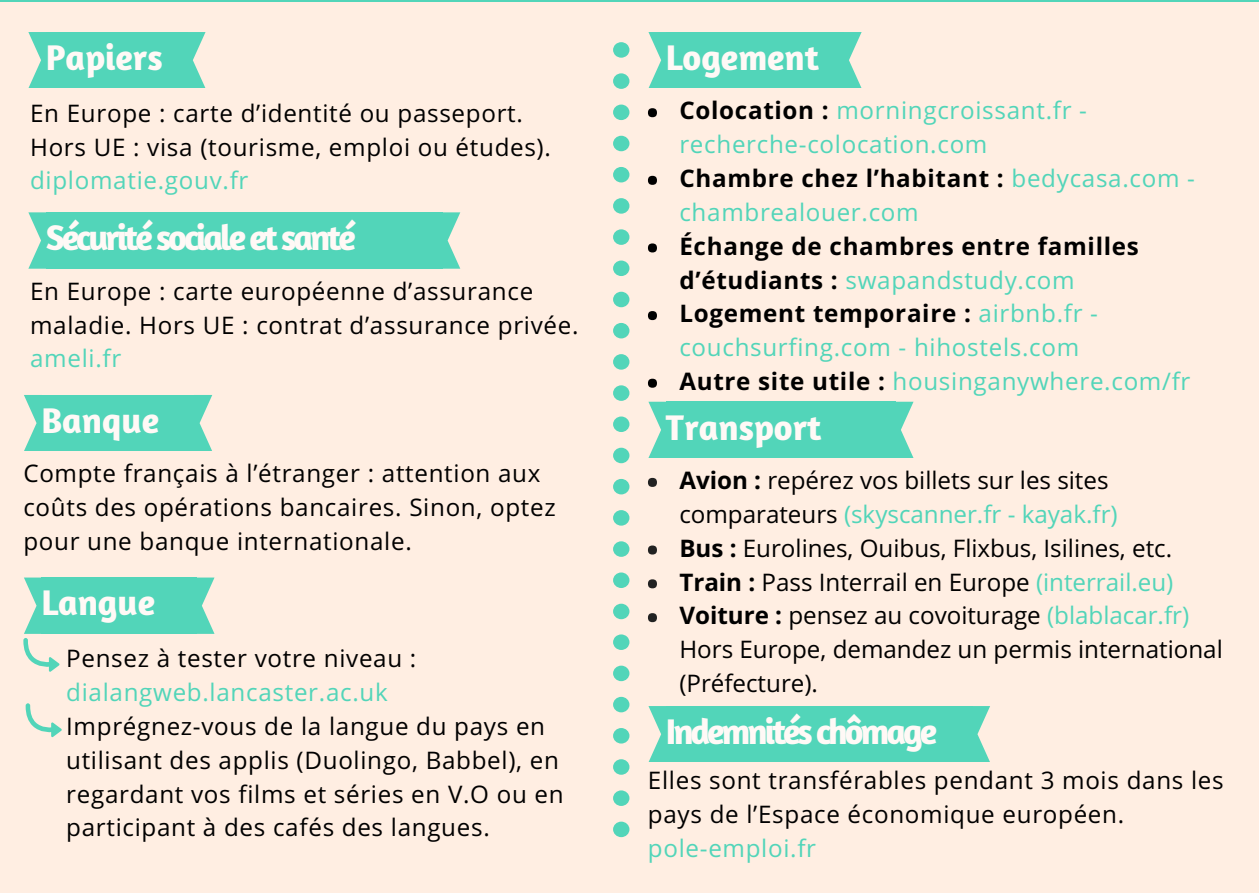
<style>
.page{position:relative;width:1259px;height:893px;background:#fff}
.page>*{position:absolute;margin:0;border:0;box-sizing:border-box;transform-origin:0 0}
.t1{font:700 36.3px "Amaranth";letter-spacing:-.085em;color:#fff9f6}
.t2{font:700 36.3px "Amaranth";color:#fff9f6}
.t3{font:24.3px/33.9px "Open Sans";letter-spacing:.03em;color:#000}
.t4{font:24.3px/33.9px "Open Sans";letter-spacing:.03em;color:#52d5b9}
.t5{font:24.3px/33.9px "Open Sans";color:#000}
.s1{font-weight:700;color:#000}
.s2{font-weight:700}
.s3{color:#52d5b9}
</style>
<div class="page">
<hr style="left:0;top:0;width:1259px;height:2px;background:#52d5b9">
<div style="left:0;top:2px;width:1259px;height:891px;background:#ffeee2"></div>
<div style="left:648px;top:108px;width:9px;height:9px;background:#000;border-radius:50%"></div>
<div style="left:648px;top:176px;width:9px;height:9px;background:#000;border-radius:50%"></div>
<div style="left:648px;top:243px;width:9px;height:9px;background:#000;border-radius:50%"></div>
<div style="left:648px;top:311px;width:9px;height:9px;background:#000;border-radius:50%"></div>
<div style="left:648px;top:379px;width:9px;height:9px;background:#000;border-radius:50%"></div>
<svg style="left:28px;top:32px;width:18px;height:56px"></svg>
<div style="left:46px;top:32px;width:142px;height:56px;background:#52d5b9"></div>
<svg style="left:188px;top:32px;width:17px;height:56px"></svg>
<svg style="left:28px;top:212px;width:18px;height:56px"></svg>
<div style="left:46px;top:212px;width:396px;height:56px;background:#52d5b9"></div>
<svg style="left:442px;top:212px;width:18px;height:56px"></svg>
<svg style="left:24px;top:395px;width:18px;height:56px"></svg>
<div style="left:42px;top:395px;width:152px;height:56px;background:#52d5b9"></div>
<svg style="left:194px;top:395px;width:18px;height:56px"></svg>
<div style="left:42px;top:578px;width:155px;height:55px;background:#52d5b9"></div>
<svg style="left:197px;top:578px;width:17px;height:55px"></svg>
<svg style="left:648px;top:32px;width:18px;height:56px"></svg>
<div style="left:666px;top:32px;width:178px;height:56px;background:#52d5b9"></div>
<svg style="left:844px;top:32px;width:17px;height:56px"></svg>
<svg style="left:648px;top:402px;width:18px;height:56px"></svg>
<div style="left:666px;top:402px;width:230px;height:56px;background:#52d5b9"></div>
<svg style="left:896px;top:402px;width:17px;height:56px"></svg>
<svg style="left:648px;top:706px;width:18px;height:56px"></svg>
<div style="left:666px;top:706px;width:306px;height:56px;background:#52d5b9"></div>
<svg style="left:972px;top:706px;width:18px;height:56px"></svg>
<div style="left:648px;top:478px;width:9px;height:9px;background:#222;border-radius:50%"></div>
<div style="left:648px;top:545px;width:9px;height:9px;background:#222;border-radius:50%"></div>
<div style="left:648px;top:579px;width:9px;height:9px;background:#222;border-radius:50%"></div>
<div style="left:648px;top:613px;width:9px;height:9px;background:#222;border-radius:50%"></div>
<div style="left:613px;top:198px;width:16px;height:16px;background:#52d5b9;border-radius:50%"></div>
<div style="left:613px;top:229px;width:16px;height:16px;background:#52d5b9;border-radius:50%"></div>
<div style="left:613px;top:167px;width:16px;height:15px;background:#52d5b9;border-radius:50%"></div>
<div style="left:613px;top:292px;width:16px;height:15px;background:#52d5b9;border-radius:50%"></div>
<svg style="left:613px;top:42px;width:16px;height:16px"></svg>
<div style="left:613px;top:323px;width:16px;height:15px;background:#52d5b9;border-radius:50%"></div>
<div style="left:613px;top:73px;width:16px;height:16px;background:#52d5b9;border-radius:50%"></div>
<div style="left:613px;top:105px;width:16px;height:15px;background:#52d5b9;border-radius:50%"></div>
<div style="left:613px;top:136px;width:16px;height:15px;background:#52d5b9;border-radius:50%"></div>
<div style="left:613px;top:261px;width:16px;height:15px;background:#52d5b9;border-radius:50%"></div>
<div style="left:613px;top:510px;width:16px;height:16px;background:#52d5b9;border-radius:50%"></div>
<div style="left:613px;top:541px;width:16px;height:16px;background:#52d5b9;border-radius:50%"></div>
<div style="left:613px;top:572px;width:16px;height:16px;background:#52d5b9;border-radius:50%"></div>
<div style="left:613px;top:604px;width:16px;height:15px;background:#52d5b9;border-radius:50%"></div>
<div style="left:613px;top:479px;width:16px;height:15px;background:#52d5b9;border-radius:50%"></div>
<div style="left:613px;top:385px;width:16px;height:16px;background:#52d5b9;border-radius:50%"></div>
<div style="left:613px;top:416px;width:16px;height:16px;background:#52d5b9;border-radius:50%"></div>
<div style="left:613px;top:354px;width:16px;height:16px;background:#52d5b9;border-radius:50%"></div>
<div style="left:613px;top:448px;width:16px;height:15px;background:#52d5b9;border-radius:50%"></div>
<div style="left:613px;top:790px;width:16px;height:16px;background:#52d5b9;border-radius:50%"></div>
<div style="left:613px;top:822px;width:16px;height:15px;background:#52d5b9;border-radius:50%"></div>
<div style="left:613px;top:759px;width:16px;height:16px;background:#52d5b9;border-radius:50%"></div>
<svg style="left:613px;top:634px;width:16px;height:16px"></svg>
<div style="left:613px;top:666px;width:16px;height:15px;background:#52d5b9;border-radius:50%"></div>
<div style="left:613px;top:697px;width:16px;height:15px;background:#52d5b9;border-radius:50%"></div>
<div style="left:613px;top:728px;width:16px;height:15px;background:#52d5b9;border-radius:50%"></div>
<svg style="left:23px;top:578px;width:36px;height:94px"></svg>
<svg style="left:26px;top:703px;width:36px;height:34px"></svg>
<h1 class="t2" style="left:46px;top:34px;width:118px">Papiers</h1>
<p class="t3" style="left:30px;top:95px;width:522px">En Europe : carte d’identité ou passeport.<br>Hors UE : visa (tourisme, emploi ou études).</p>
<p class="t4" style="left:30px;top:163px;width:220px">diplomatie.gouv.fr</p>
<h1 class="t1" style="left:46px;top:215px;width:311px">Sécurité sociale et santé</h1>
<p class="t3" style="left:30px;top:273px;width:550px">En Europe : carte européenne d’assurance maladie. Hors UE : contrat d’assurance privée.</p>
<p class="t4" style="left:30px;top:341px;width:93px">ameli.fr</p>
<h1 class="t1" style="left:41px;top:397px;width:119px">Banque</h1>
<p class="t3" style="left:23px;top:456px;width:534px">Compte français à l’étranger : attention aux coûts des opérations bancaires. Sinon, optez pour une banque internationale.</p>
<h1 class="t1" style="left:41px;top:580px;width:115px">Langue</h1>
<p class="t3" style="left:66px;top:641px;width:352px">Pensez à tester votre niveau :</p>
<p class="t4" style="left:66px;top:675px;width:323px">dialangweb.lancaster.ac.uk</p>
<p class="t3" style="left:66px;top:708px;width:499px">Imprégnez-vous de la langue du pays en utilisant des applis (Duolingo, Babbel), en regardant vos films et séries en V.O ou en participant à des cafés des langues.</p>
<h1 class="t2" style="left:666px;top:34px;width:155px">Logement</h1>
<p class="t4" style="left:679px;top:93px;width:517px"><span class="s1">Colocation :</span> morningcroissant.fr - recherche-colocation.com<br><span class="s1">Chambre chez l’habitant :</span> bedycasa.com - chambrealouer.com</p>
<p class="t4" style="left:679px;top:228px;width:512px"><span class="s1">Échange de chambres entre familles d’étudiants :</span> swapandstudy.com <span class="s1">Logement temporaire :</span> airbnb.fr - couchsurfing.com - hihostels.com<br><span class="s1">Autre site utile :</span> housinganywhere.com/fr</p>
<h1 class="t2" style="left:666px;top:404px;width:157px">Transport</h1>
<p class="t5" style="left:679px;top:463px;width:545px"><span class="s2">Avion :</span> repérez vos billets sur les sites comparateurs <span class="s3">(skyscanner.fr - kayak.fr)<br></span><span class="s2">Bus :</span> Eurolines, Ouibus, Flixbus, Isilines, etc.<br><span class="s2">Train :</span> Pass Interrail en Europe <span class="s3">(interrail.eu)<br></span><span class="s2">Voiture :</span> pensez au covoiturage <span class="s3">(blablacar.fr)<br></span>Hors Europe, demandez un permis international (Préfecture).</p>
<h1 class="t1" style="left:666px;top:708px;width:273px">Indemnités chômage</h1>
<p class="t3" style="left:648px;top:763px;width:577px">Elles sont transférables pendant 3 mois dans les pays de l’Espace économique européen.</p>
<p class="t4" style="left:648px;top:830px;width:170px">pole-emploi.fr</p>
</div>
